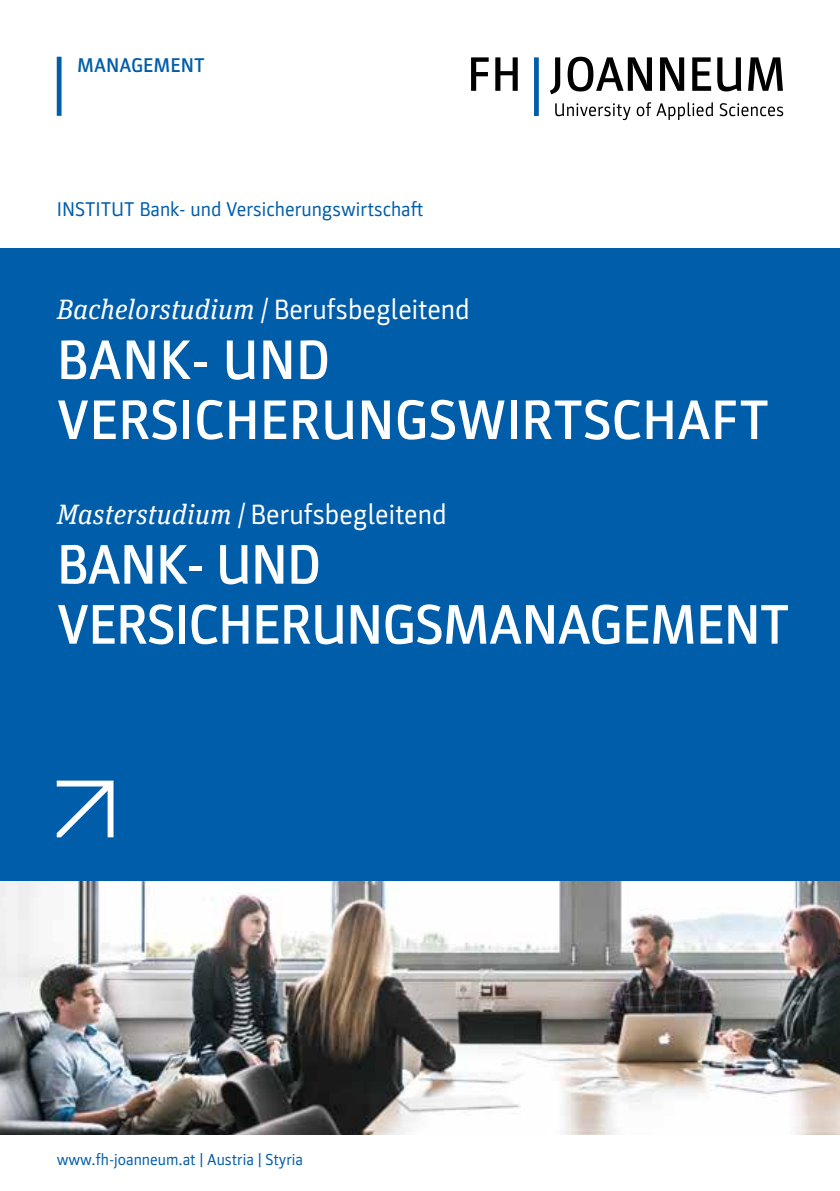
<style>
.page{position:relative;width:840px;height:1191px;background:#fff}
.page>*{position:absolute;margin:0;border:0;box-sizing:border-box;transform-origin:0 0}
.t1{font:500 56px/60px "Parka";letter-spacing:-.01em;color:#fff}
.t2{font:italic 28px "Unit Slab OT";color:#fff}
.t3{font:28px "Parka";color:#fff}
.t4{font:20px "Parka";color:#005da9}
.t5{font:500 20px "Parka";color:#005da9}
.t6{font:16px "Parka";color:#005da9}
.s1{font-family:"Parka";font-style:normal}
.s2{font-family:"Unit Slab OT";font-style:italic}
</style>
<div class="page">
<div style="left:0;top:249px;width:839px;height:633px;background:#005da9"></div>
<svg style="left:555px;top:103px;width:75px;height:17px"></svg>
<svg style="left:636px;top:102px;width:76px;height:18px"></svg>
<svg style="left:719px;top:103px;width:63px;height:13px"></svg>
<svg style="left:471px;top:57px;width:17px;height:34px"></svg>
<svg style="left:495px;top:57px;width:22px;height:34px"></svg>
<svg style="left:534px;top:57px;width:4px;height:59px"></svg>
<svg style="left:567px;top:57px;width:84px;height:34px"></svg>
<svg style="left:660px;top:57px;width:23px;height:34px"></svg>
<svg style="left:692px;top:57px;width:18px;height:34px"></svg>
<svg style="left:717px;top:57px;width:23px;height:34px"></svg>
<svg style="left:748px;top:57px;width:34px;height:34px"></svg>
<svg style="left:550px;top:57px;width:10px;height:37px"></svg>
<svg style="left:57px;top:57px;width:4px;height:59px"></svg>
<img style="left:0;top:882px;width:839px;height:252px">
<svg style="left:57px;top:780px;width:56px;height:57px"></svg>
<p class="t5" style="left:77px;top:54px;width:129px">MANAGEMENT</p>
<p class="t4" style="left:57px;top:198px;width:368px">INSTITUT Bank- und Versicherungswirtschaft</p>
<p class="t2" style="left:57px;top:292px;width:414px">Bachelorstudium | <span class="s1">Berufsbegleitend</span></p>
<p class="t1" style="left:57px;top:330px;width:713px">BANK- UND<br>VERSICHERUNGSWIRTSCHAFT</p>
<p class="t3" style="left:57px;top:498px;width:391px"><span class="s2">Masterstudium |</span> Berufsbegleitend</p>
<p class="t1" style="left:57px;top:535px;width:733px">BANK- UND<br>VERSICHERUNGSMANAGEMENT</p>
<p class="t6" style="left:57px;top:1150px;width:248px">www.fh-joanneum.at | Austria | Styria</p>
</div>
